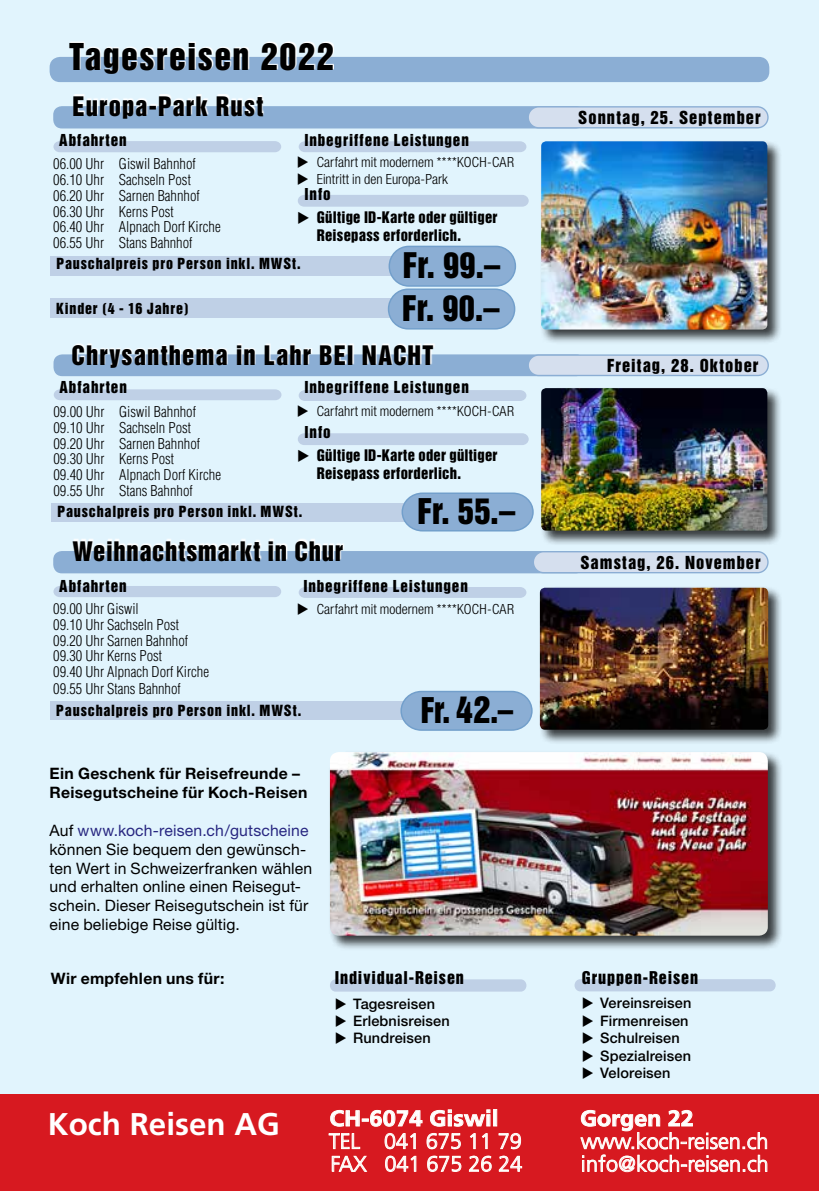
<style>
.page{position:relative;width:819px;height:1191px;background:#e1f4fd}
.page>*{position:absolute;margin:0;border:0;box-sizing:border-box;transform-origin:0 0}
.t1{font:33.77px "Helvetica Inserat";letter-spacing:.045em;color:#000}
.t2{font:32.38px "Helvetica Inserat";letter-spacing:.01em;color:#000}
.t3{font:32.38px "Helvetica Inserat";letter-spacing:.01em;color:#000;scale:.95 1}
.t4{font:700 31.32px "Ascom Frutiger";color:#fff}
.t5{font:24.5px "Helvetica Inserat";letter-spacing:.04em;color:#000}
.t6{font:700 21.88px "Ascom Frutiger";letter-spacing:.01em;color:#fff;scale:1.07 1}
.t7{font:700 21.88px "Ascom Frutiger";letter-spacing:.01em;color:#fff;scale:1.05 1}
.t8{font:300 21.53px/22.8px "Ascom Frutiger";color:#fff}
.t9{font:16.45px "Helvetica Inserat";letter-spacing:.065em;color:#000}
.t10{font:16.1px "Helvetica Inserat";letter-spacing:.055em;color:#000}
.t11{font:15.75px/18.9px "Helvetica Neue";letter-spacing:.01em;color:#000}
.t12{font:700 15.75px/18.9px "Helvetica Neue";letter-spacing:.02em;color:#000}
.t13{font:15.05px "Helvetica Inserat";letter-spacing:.06em;color:#000}
.t14{font:300 condensed 14.53px/15.8px "Helvetica";color:#000}
.t15{font:14.53px/17.5px "Helvetica Inserat LT";letter-spacing:.02em;color:#000}
.t16{font:500 14.53px/17.3px "Helvetica Neue";letter-spacing:.01em;color:#000}
.t17{font:300 condensed 14px/16.8px "Helvetica Neue";letter-spacing:.005em;color:#000}
.t18{font:14px "Helvetica Inserat";letter-spacing:.06em;color:#000}
.s1{font-size:33.6px}
.s2{color:#282781}
</style>
<div class="page">
<div style="left:0;top:1094px;width:819px;height:97px;background:#d71920"></div>
<svg style="left:329px;top:1133px;width:191px;height:16px"></svg>
<svg style="left:332px;top:1156px;width:190px;height:15px"></svg>
<svg style="left:580px;top:1110px;width:187px;height:61px"></svg>
<svg style="left:330px;top:1110px;width:92px;height:16px"></svg>
<svg style="left:430px;top:1109px;width:60px;height:17px"></svg>
<div style="left:493px;top:1109px;width:4px;height:17px;border:1px solid #fffffb"></div>
<div style="left:328px;top:750px;width:455px;height:201px;background:#000;opacity:.75"></div>
<img style="left:330px;top:752px;width:437px;height:183px">
<div style="left:330px;top:979px;width:196px;height:12px;background:#bfd0e6;border-radius:6px"></div>
<div style="left:574px;top:979px;width:201px;height:12px;background:#bfd0e6;border-radius:6px"></div>
<div style="left:50px;top:57px;width:719px;height:25px;background:#8baed4;border-radius:10px"></div>
<svg style="left:70px;top:42px;width:264px;height:31px"></svg>
<div style="left:540px;top:140px;width:242px;height:204px;background:#000;opacity:.75"></div>
<img style="left:541px;top:141px;width:226px;height:188px">
<div style="left:540px;top:387px;width:242px;height:159px;background:#000;opacity:.75"></div>
<img style="left:541px;top:388px;width:226px;height:142px">
<svg style="left:54px;top:389px;width:227px;height:11px;background:#c0d1e6"></svg>
<div style="left:51px;top:503px;width:474px;height:18px;background:#bfd0e6"></div>
<svg style="left:401px;top:492px;width:133px;height:40px;background:#91b3d7"></svg>
<div style="left:53px;top:354px;width:532px;height:22px;background:#8baed4;border-radius:9px"></div>
<div style="left:528px;top:355px;width:240px;height:20px;background:#d5dfee;border-radius:10px"></div>
<div style="left:527px;top:354px;width:241px;height:22px;border:1px solid #8baed4;border-radius:10px"></div>
<svg style="left:73px;top:343px;width:362px;height:24px"></svg>
<div style="left:539px;top:587px;width:244px;height:158px;background:#000;opacity:.75"></div>
<img style="left:540px;top:587px;width:228px;height:142px">
<div style="left:53px;top:141px;width:228px;height:11px;background:#bfd0e6"></div>
<div style="left:53px;top:586px;width:228px;height:11px;background:#bfd0e6"></div>
<div style="left:50px;top:701px;width:474px;height:19px;background:#bfd0e6"></div>
<svg style="left:400px;top:690px;width:133px;height:41px;background:#90b3d7"></svg>
<div style="left:53px;top:106px;width:532px;height:22px;background:#8baed4;border-radius:9px"></div>
<div style="left:53px;top:551px;width:532px;height:22px;background:#8baed4;border-radius:9px"></div>
<div style="left:528px;top:107px;width:240px;height:21px;background:#d5dfee;border-radius:10px"></div>
<div style="left:527px;top:106px;width:241px;height:22px;border:1px solid #8baed4;border-radius:10px"></div>
<div style="left:533px;top:552px;width:235px;height:20px;background:#d5dfee;border-radius:10px"></div>
<div style="left:532px;top:551px;width:236px;height:22px;border:1px solid #8baed4;border-radius:10px"></div>
<svg style="left:74px;top:94px;width:191px;height:24px"></svg>
<svg style="left:74px;top:539px;width:270px;height:21px"></svg>
<div style="left:50px;top:256px;width:458px;height:20px;background:#bfd0e6"></div>
<div style="left:389px;top:246px;width:126px;height:40px;background:#8baed4;border-radius:20px"></div>
<div style="left:388px;top:246px;width:128px;height:41px;border:1px solid #729fcb;border-radius:20px"></div>
<div style="left:50px;top:299px;width:458px;height:19px;background:#bfd0e6"></div>
<svg style="left:387px;top:288px;width:129px;height:42px;background:#91b3d7"></svg>
<svg style="left:298px;top:141px;width:228px;height:11px;background:#c0d1e6"></svg>
<div style="left:298px;top:587px;width:228px;height:11px;background:#bfd0e6"></div>
<div style="left:298px;top:390px;width:228px;height:11px;background:#bfd0e6"></div>
<svg style="left:298px;top:195px;width:230px;height:12px;background:#c0d1e6"></svg>
<svg style="left:298px;top:433px;width:230px;height:12px;background:#c0d1e6"></svg>
<h1 class="t1" style="left:69px;top:37px;width:266px">Tagesreisen 2022</h1>
<h3 class="t5" style="left:72px;top:91px;width:192px">Europa-Park Rust</h3>
<p class="t13" style="left:59px;top:131px;width:69px">Abfahrten</p>
<p class="t14" style="left:53px;top:156px;width:169px">06.00 Uhr Giswil Bahnhof<br>06.10 Uhr Sachseln Post<br>06.20 Uhr Sarnen Bahnhof<br>06.30 Uhr Kerns Post<br>06.40 Uhr Alpnach Dorf Kirche<br>06.55 Uhr Stans Bahnhof</p>
<p class="t13" style="left:304px;top:131px;width:166px">Inbegriffene Leistungen</p>
<p class="t17" style="left:317px;top:153px;width:199px">Carfahrt mit modernem ****KOCH-CAR<br>Eintritt in den Europa-Park</p>
<p class="t13" style="left:304px;top:185px;width:28px">Info</p>
<p class="t15" style="left:317px;top:209px;width:182px">Gültige ID-Karte oder gültiger<br>Reisepass erforderlich.</p>
<p class="t18" style="left:56px;top:255px;width:245px">Pauschalpreis pro Person inkl. MWSt.</p>
<h2 class="t2" style="left:403px;top:246px;width:99px">Fr. 99.–</h2>
<p class="t18" style="left:56px;top:300px;width:134px">Kinder (4 - 16 Jahre)</p>
<h2 class="t2" style="left:402px;top:289px;width:99px">Fr. 90.–</h2>
<h3 class="t5" style="left:72px;top:341px;width:363px">Chrysanthema in Lahr BEI NACHT</h3>
<p class="t13" style="left:59px;top:378px;width:69px">Abfahrten</p>
<p class="t13" style="left:304px;top:378px;width:166px">Inbegriffene Leistungen</p>
<p class="t17" style="left:317px;top:402px;width:199px">Carfahrt mit modernem ****KOCH-CAR</p>
<p class="t14" style="left:53px;top:404px;width:169px">09.00 Uhr Giswil Bahnhof<br>09.10 Uhr Sachseln Post<br>09.20 Uhr Sarnen Bahnhof<br>09.30 Uhr Kerns Post<br>09.40 Uhr Alpnach Dorf Kirche<br>09.55 Uhr Stans Bahnhof</p>
<p class="t13" style="left:304px;top:423px;width:28px">Info</p>
<p class="t15" style="left:317px;top:447px;width:182px">Gültige ID-Karte oder gültiger<br>Reisepass erforderlich.</p>
<p class="t18" style="left:57px;top:503px;width:246px">Pauschalpreis pro Person inkl. MWSt.</p>
<h2 class="t2" style="left:417px;top:492px;width:99px">Fr. 55.–</h2>
<h3 class="t5" style="left:72px;top:536px;width:272px">Weihnachtsmarkt in Chur</h3>
<p class="t13" style="left:59px;top:576px;width:69px">Abfahrten</p>
<p class="t14" style="left:53px;top:601px;width:157px">09.00 Uhr Giswil<br>09.10 Uhr Sachseln Post<br>09.20 Uhr Sarnen Bahnhof<br>09.30 Uhr Kerns Post<br>09.40 Uhr Alpnach Dorf Kirche<br>09.55 Uhr Stans Bahnhof</p>
<p class="t13" style="left:303px;top:577px;width:166px">Inbegriffene Leistungen</p>
<p class="t17" style="left:317px;top:600px;width:199px">Carfahrt mit modernem ****KOCH-CAR</p>
<p class="t18" style="left:56px;top:702px;width:246px">Pauschalpreis pro Person inkl. MWSt.</p>
<h2 class="t3" style="left:421px;top:691px;width:99px">Fr. <span class="s1">42</span>.–</h2>
<p class="t9" style="left:578px;top:108px;width:184px">Sonntag, 25. September</p>
<p class="t9" style="left:607px;top:356px;width:153px">Freitag, 28. Oktober</p>
<p class="t9" style="left:580px;top:553px;width:182px">Samstag, 26. November</p>
<p class="t12" style="left:50px;top:763px;width:259px">Ein Geschenk für Reisefreunde –<br>Reisegutscheine für Koch-Reisen</p>
<p class="t11" style="left:50px;top:820px;width:264px">Auf <span class="s2">www.koch-reisen.ch/gutscheine </span>können Sie bequem den gewünsch&shy;ten Wert in Schweizerfranken wählen und erhalten online einen Reisegut&shy;schein. Dieser Reisegutschein ist für eine beliebige Reise gültig.</p>
<p class="t12" style="left:51px;top:968px;width:175px">Wir empfehlen uns für:</p>
<p class="t10" style="left:335px;top:968px;width:131px">Individual-Reisen</p>
<p class="t10" style="left:581px;top:967px;width:118px">Gruppen-Reisen</p>
<p class="t16" style="left:353px;top:994px;width:98px">Tagesreisen<br>Erlebnisreisen<br>Rundreisen</p>
<p class="t16" style="left:600px;top:994px;width:93px">Vereinsreisen<br>Firmenreisen<br>Schulreisen<br>Spezialreisen<br>Veloreisen</p>
<h3 class="t4" style="left:48px;top:1105px;width:233px">Koch Reisen AG</h3>
<h3 class="t6" style="left:329px;top:1105px;width:159px">CH-6074 Giswil</h3>
<h3 class="t7" style="left:580px;top:1105px;width:109px">Gorgen 22</h3>
<h3 class="t8" style="left:580px;top:1130px;width:189px">www.koch-reisen.ch info@koch-reisen.ch</h3>
<h3 class="t8" style="left:329px;top:1130px;width:195px">TEL 041 675 11 79<br>FAX 041 675 26 24</h3>
</div>
